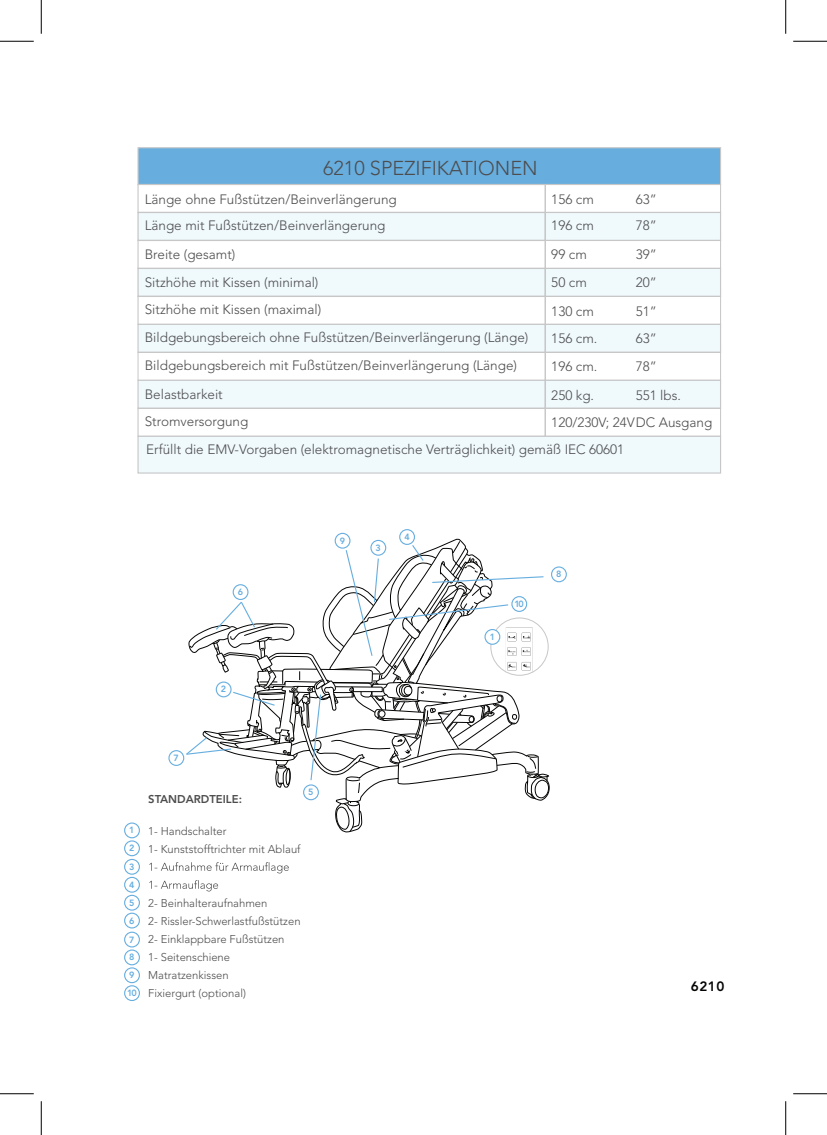
<style>
.page{position:relative;width:827px;height:1135px;background:#fff}
.page>*{position:absolute;margin:0;border:0;box-sizing:border-box;transform-origin:0 0}
.t1{font:300 20px "Avenir LT Std";color:#4d4d4f}
.t2{font:300 13.5px/28.1px "Avenir LT Std";color:#4d4d4f}
.t3{font:800 13.5px "Avenir LT Std";color:#040503}
.t4{font:300 11.25px/18px "Avenir LT Std";color:#4d4d4f}
.t5{font:800 11.25px "Avenir LT Std";color:#4d4d4f}
.t6{font:800 9px/17.9px "Avenir LT Std";color:#67aedf}
</style>
<div class="page">
<div style="left:137px;top:147px;width:584px;height:38px;background:#67aedf;border:1px solid #c7c7c8"></div>
<div style="left:137px;top:184px;width:408px;height:29px;border:1px solid #c7c7c8"></div>
<div style="left:545px;top:184px;width:176px;height:29px;border:1px solid #c7c7c8"></div>
<div style="left:137px;top:212px;width:408px;height:29px;background:#f0f9fc;border:1px solid #c7c7c8"></div>
<div style="left:545px;top:212px;width:176px;height:29px;background:#f0f9fc;border:1px solid #c7c7c8"></div>
<div style="left:137px;top:240px;width:408px;height:29px;border:1px solid #c7c7c8"></div>
<div style="left:545px;top:240px;width:176px;height:29px;border:1px solid #c7c7c8"></div>
<div style="left:137px;top:268px;width:408px;height:29px;background:#f0f9fc;border:1px solid #c7c7c8"></div>
<div style="left:545px;top:268px;width:176px;height:29px;background:#f0f9fc;border:1px solid #c7c7c8"></div>
<div style="left:137px;top:296px;width:408px;height:29px;border:1px solid #c7c7c8"></div>
<div style="left:545px;top:296px;width:176px;height:29px;border:1px solid #c7c7c8"></div>
<div style="left:137px;top:324px;width:408px;height:29px;background:#f0f9fc;border:1px solid #c7c7c8"></div>
<div style="left:545px;top:324px;width:176px;height:29px;background:#f0f9fc;border:1px solid #c7c7c8"></div>
<div style="left:137px;top:352px;width:408px;height:29px;border:1px solid #c7c7c8"></div>
<div style="left:545px;top:352px;width:176px;height:29px;border:1px solid #c7c7c8"></div>
<div style="left:137px;top:380px;width:408px;height:29px;background:#f0f9fc;border:1px solid #c7c7c8"></div>
<div style="left:545px;top:380px;width:176px;height:29px;background:#f0f9fc;border:1px solid #c7c7c8"></div>
<div style="left:137px;top:408px;width:408px;height:29px;border:1px solid #c7c7c8"></div>
<div style="left:545px;top:408px;width:176px;height:29px;border:1px solid #c7c7c8"></div>
<div style="left:137px;top:436px;width:584px;height:38px;background:#f0f9fc;border:1px solid #c7c7c8"></div>
<div style="left:124px;top:822px;width:16px;height:16px;border:1px solid #67aedf;border-radius:50%"></div>
<div style="left:124px;top:840px;width:16px;height:16px;border:1px solid #67aedf;border-radius:50%"></div>
<div style="left:124px;top:859px;width:16px;height:16px;border:1px solid #67aedf;border-radius:50%"></div>
<div style="left:370px;top:540px;width:16px;height:16px;border:1px solid #67aedf;border-radius:50%"></div>
<div style="left:124px;top:877px;width:16px;height:16px;border:1px solid #67aedf;border-radius:50%"></div>
<div style="left:399px;top:529px;width:16px;height:16px;border:1px solid #67aedf;border-radius:50%"></div>
<div style="left:124px;top:895px;width:16px;height:16px;border:1px solid #67aedf;border-radius:50%"></div>
<div style="left:124px;top:913px;width:16px;height:15px;border:1px solid #67aedf;border-radius:50%"></div>
<div style="left:124px;top:932px;width:16px;height:15px;border:1px solid #67aedf;border-radius:50%"></div>
<div style="left:168px;top:750px;width:16px;height:16px;border:1px solid #67aedf;border-radius:50%"></div>
<div style="left:124px;top:949px;width:16px;height:16px;border:1px solid #67aedf;border-radius:50%"></div>
<div style="left:551px;top:566px;width:16px;height:16px;border:1px solid #67aedf;border-radius:50%"></div>
<div style="left:124px;top:967px;width:16px;height:16px;border:1px solid #67aedf;border-radius:50%"></div>
<div style="left:124px;top:985px;width:16px;height:16px;border:1px solid #67aedf;border-radius:50%"></div>
<div style="left:334px;top:533px;width:16px;height:16px;border:1px solid #67aedf;border-radius:50%"></div>
<svg style="left:186px;top:541px;width:363px;height:291px"></svg>
<img style="left:506px;top:627px;width:26px;height:48px">
<div style="left:490px;top:618px;width:58px;height:57px;border:1px solid #c7c7c8;border-radius:50%"></div>
<div style="left:485px;top:629px;width:15px;height:15px;background:#fff;border-radius:50%"></div>
<div style="left:484px;top:629px;width:16px;height:16px;border:1px solid #67aedf;border-radius:50%"></div>
<svg style="left:149px;top:862px;width:140px;height:11px"></svg>
<svg style="left:149px;top:880px;width:69px;height:11px"></svg>
<hr style="left:0;top:41px;width:34px;height:1px;background:#000">
<hr style="left:793px;top:41px;width:34px;height:1px;background:#000">
<hr style="left:0;top:1093px;width:34px;height:1px;background:#000">
<hr style="left:793px;top:1093px;width:34px;height:1px;background:#000">
<hr style="left:41px;top:0;width:1px;height:34px;background:#000">
<hr style="left:41px;top:1101px;width:1px;height:34px;background:#000">
<hr style="left:785px;top:0;width:1px;height:34px;background:#000">
<hr style="left:785px;top:1101px;width:1px;height:34px;background:#000">
<h1 class="t1" style="left:323px;top:156px;width:216px">6210 SPEZIFIKATIONEN</h1>
<p class="t2" style="left:145px;top:185px;width:253px">Länge ohne Fußstützen/Beinverlängerung</p>
<p class="t2" style="left:551px;top:185px;width:44px">156 cm</p>
<p class="t2" style="left:635px;top:185px;width:23px">63”</p>
<p class="t2" style="left:551px;top:212px;width:44px">196 cm</p>
<p class="t2" style="left:635px;top:212px;width:23px">78”</p>
<p class="t2" style="left:551px;top:241px;width:37px">99 cm</p>
<p class="t2" style="left:635px;top:241px;width:23px">39”</p>
<p class="t2" style="left:551px;top:269px;width:37px">50 cm</p>
<p class="t2" style="left:635px;top:269px;width:23px">20”</p>
<p class="t2" style="left:551px;top:297px;width:44px">130 cm</p>
<p class="t2" style="left:635px;top:297px;width:23px">51”</p>
<p class="t2" style="left:551px;top:325px;width:48px">156 cm.</p>
<p class="t2" style="left:635px;top:325px;width:23px">63”</p>
<p class="t2" style="left:551px;top:352px;width:48px">196 cm.</p>
<p class="t2" style="left:635px;top:352px;width:23px">78”</p>
<p class="t2" style="left:551px;top:382px;width:44px">250 kg.</p>
<p class="t2" style="left:145px;top:211px;width:385px">Länge mit Fußstützen/Beinverlängerung<br>Breite (gesamt)<br>Sitzhöhe mit Kissen (minimal)<br>Sitzhöhe mit Kissen (maximal)<br>Bildgebungsbereich ohne Fußstützen/Beinverlängerung (Länge)<br>Bildgebungsbereich mit Fußstützen/Beinverlängerung (Länge)<br>Belastbarkeit</p>
<p class="t2" style="left:145px;top:408px;width:481px;line-height:27.6px">Stromversorgung<br>Erfüllt die EMV-Vorgaben (elektromagnetische Verträglichkeit) gemäß IEC 60601</p>
<p class="t2" style="left:551px;top:382px;width:162px;line-height:26.9px;text-indent:84px">551 lbs.<br>120/230V; 24VDC Ausgang</p>
<p class="t6" style="left:238px;top:583px;width:7px">6</p>
<p class="t6" style="left:340px;top:532px;width:7px">9</p>
<p class="t6" style="left:375px;top:539px;width:7px">3</p>
<p class="t6" style="left:404px;top:528px;width:7px">4</p>
<p class="t6" style="left:221px;top:680px;width:7px">2</p>
<p class="t6" style="left:129px;top:821px;width:7px">1<br>2</p>
<p class="t6" style="left:129px;top:858px;width:7px">3</p>
<p class="t6" style="left:129px;top:876px;width:7px">4</p>
<p class="t6" style="left:129px;top:894px;width:7px">5</p>
<p class="t6" style="left:129px;top:911px;width:7px">6</p>
<p class="t6" style="left:129px;top:930px;width:7px">7</p>
<p class="t6" style="left:129px;top:948px;width:7px">8</p>
<p class="t6" style="left:127px;top:966px;width:11px">9<br>10</p>
<p class="t6" style="left:174px;top:749px;width:7px">7</p>
<p class="t6" style="left:308px;top:783px;width:7px">5</p>
<p class="t5" style="left:148px;top:793px;width:95px">STANDARDTEILE:</p>
<p class="t4" style="left:148px;top:822px;width:154px">1- Handschalter<br>1- Kunststofftrichter mit Ablauf</p>
<p class="t4" style="left:148px;top:894px;width:154px">2- Beinhalteraufnahmen<br>2- Rissler-Schwerlastfußstützen<br>2- Einklappbare Fußstützen<br>1- Seitenschiene<br>Matratzenkissen<br>Fixiergurt (optional)</p>
<p class="t6" style="left:489px;top:628px;width:7px">1</p>
<p class="t6" style="left:514px;top:595px;width:11px">10</p>
<p class="t6" style="left:556px;top:565px;width:7px">8</p>
<p class="t3" style="left:690px;top:979px;width:35px">6210</p>
</div>
